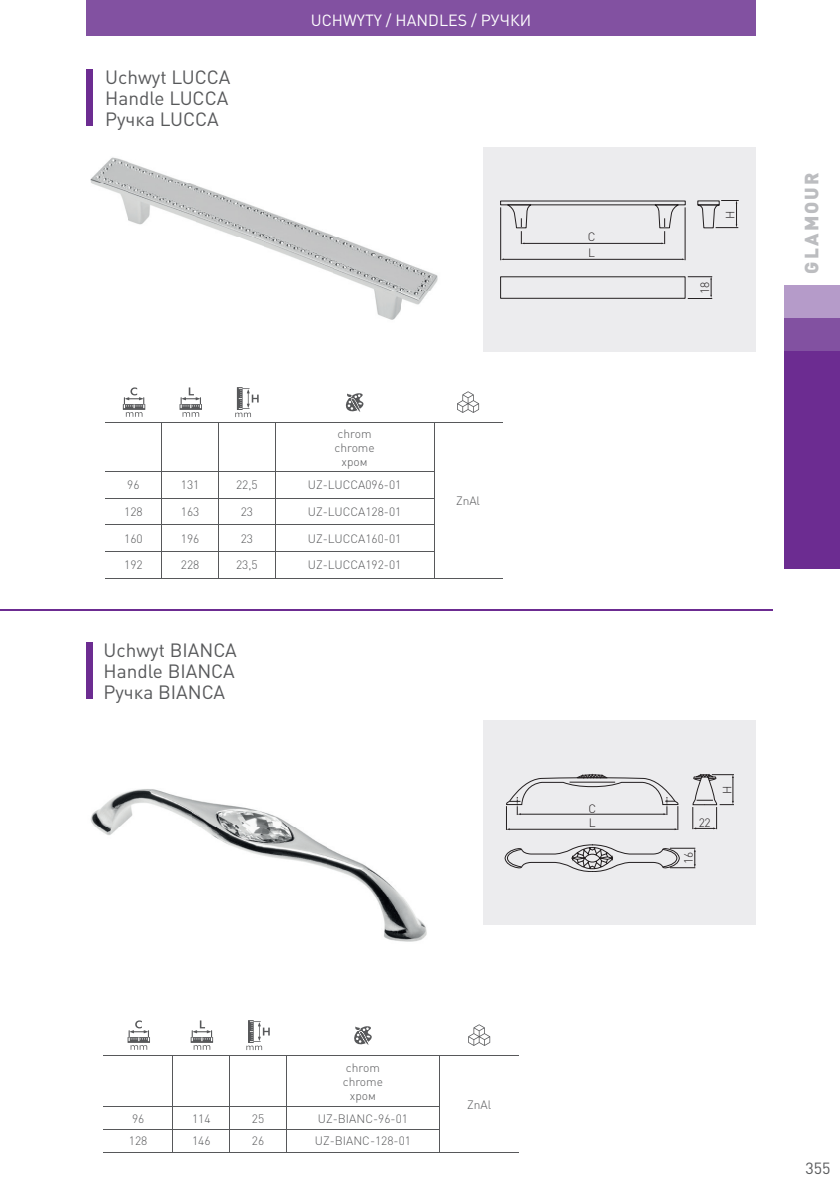
<style>
.page{position:relative;width:840px;height:1192px;background:#fff}
.page>*{position:absolute;margin:0;border:0;box-sizing:border-box;transform-origin:0 0}
.t1{font:19px/21px "DIN Pro";color:#57585a;text-align:justify}
.t2{font:900 19px "DIN Pro";letter-spacing:.1em;color:#bcbdc0}
.t3{font:16px "DIN Pro";color:#fff}
.t4{font:16px "DIN Pro";color:#57585a}
.t5{font:300 12px/14px "DIN Pro";color:#57585a;text-align:center}
.t6{font:300 12px/14.6px "DIN Pro";color:#231f20}
</style>
<div class="page">
<div style="left:86px;top:0;width:669px;height:35px;background:#8251a1"></div>
<div style="left:86px;top:69px;width:6px;height:57px;background:#6c2c91"></div>
<div style="left:86px;top:642px;width:6px;height:57px;background:#6c2c91"></div>
<hr style="left:2px;top:609px;width:770px;height:1px;background:#6c2c91">
<div style="left:784px;top:350px;width:56px;height:218px;background:#6c2c91"></div>
<div style="left:784px;top:318px;width:56px;height:32px;background:#8251a1"></div>
<div style="left:784px;top:285px;width:56px;height:33px;background:#b59bc9"></div>
<div style="left:483px;top:147px;width:272px;height:205px;background:#ececee"></div>
<img style="left:90px;top:157px;width:348px;height:163px">
<div style="left:500px;top:276px;width:185px;height:23px;border:1px solid #231f20"></div>
<hr style="left:685px;top:207px;width:1px;height:53px;background:#231f20">
<hr style="left:500px;top:207px;width:1px;height:53px;background:#231f20">
<hr style="left:524px;top:243px;width:138px;height:1px;background:#231f20">
<svg style="left:505px;top:204px;width:28px;height:40px"></svg>
<svg style="left:653px;top:204px;width:27px;height:40px"></svg>
<hr style="left:503px;top:259px;width:180px;height:1px;background:#231f20">
<svg style="left:688px;top:276px;width:24px;height:23px"></svg>
<svg style="left:697px;top:200px;width:42px;height:28px"></svg>
<div style="left:483px;top:720px;width:272px;height:204px;background:#ececee"></div>
<img style="left:90px;top:789px;width:337px;height:153px">
<svg style="left:506px;top:774px;width:173px;height:56px"></svg>
<svg style="left:505px;top:844px;width:191px;height:28px"></svg>
<svg style="left:692px;top:774px;width:42px;height:55px"></svg>
<hr style="left:105px;top:471px;width:57px;height:1px;background:#57585a">
<hr style="left:162px;top:471px;width:57px;height:1px;background:#57585a">
<hr style="left:219px;top:471px;width:56px;height:1px;background:#57585a">
<hr style="left:105px;top:498px;width:57px;height:1px;background:#57585a">
<hr style="left:162px;top:498px;width:57px;height:1px;background:#57585a">
<hr style="left:219px;top:498px;width:56px;height:1px;background:#57585a">
<hr style="left:275px;top:498px;width:159px;height:1px;background:#57585a">
<hr style="left:105px;top:524px;width:57px;height:1px;background:#57585a">
<hr style="left:162px;top:524px;width:57px;height:1px;background:#57585a">
<hr style="left:219px;top:524px;width:56px;height:1px;background:#57585a">
<hr style="left:275px;top:524px;width:159px;height:1px;background:#57585a">
<hr style="left:105px;top:551px;width:57px;height:1px;background:#57585a">
<hr style="left:162px;top:551px;width:57px;height:1px;background:#57585a">
<hr style="left:219px;top:551px;width:56px;height:1px;background:#57585a">
<hr style="left:275px;top:551px;width:159px;height:1px;background:#57585a">
<hr style="left:105px;top:578px;width:57px;height:1px;background:#57585a">
<hr style="left:162px;top:578px;width:57px;height:1px;background:#57585a">
<hr style="left:219px;top:578px;width:56px;height:1px;background:#57585a">
<hr style="left:275px;top:578px;width:159px;height:1px;background:#57585a">
<hr style="left:434px;top:578px;width:68px;height:1px;background:#57585a">
<hr style="left:162px;top:423px;width:1px;height:48px;background:#57585a">
<svg style="left:218px;top:472px;width:1px;height:106px"></svg>
<svg style="left:275px;top:472px;width:1px;height:106px"></svg>
<svg style="left:434px;top:472px;width:1px;height:106px"></svg>
<hr style="left:218px;top:423px;width:1px;height:48px;background:#57585a">
<hr style="left:275px;top:423px;width:1px;height:48px;background:#57585a">
<hr style="left:434px;top:423px;width:1px;height:48px;background:#57585a">
<hr style="left:275px;top:471px;width:159px;height:1px;background:#57585a">
<hr style="left:105px;top:423px;width:57px;height:1px;background:#57585a">
<hr style="left:162px;top:423px;width:57px;height:1px;background:#57585a">
<hr style="left:219px;top:423px;width:56px;height:1px;background:#57585a">
<hr style="left:275px;top:423px;width:159px;height:1px;background:#57585a">
<hr style="left:434px;top:423px;width:68px;height:1px;background:#57585a">
<svg style="left:123px;top:387px;width:22px;height:30px"></svg>
<svg style="left:180px;top:387px;width:22px;height:30px"></svg>
<svg style="left:235px;top:387px;width:24px;height:30px"></svg>
<svg style="left:345px;top:393px;width:18px;height:19px"></svg>
<svg style="left:457px;top:391px;width:22px;height:22px"></svg>
<hr style="left:173px;top:1056px;width:1px;height:50px;background:#57585a">
<hr style="left:229px;top:1056px;width:1px;height:50px;background:#57585a">
<hr style="left:286px;top:1056px;width:1px;height:50px;background:#57585a">
<hr style="left:103px;top:1106px;width:70px;height:1px;background:#57585a">
<hr style="left:173px;top:1106px;width:57px;height:1px;background:#57585a">
<hr style="left:230px;top:1106px;width:56px;height:1px;background:#57585a">
<hr style="left:286px;top:1106px;width:154px;height:1px;background:#57585a">
<hr style="left:103px;top:1129px;width:70px;height:1px;background:#57585a">
<hr style="left:173px;top:1129px;width:57px;height:1px;background:#57585a">
<hr style="left:230px;top:1129px;width:56px;height:1px;background:#57585a">
<svg style="left:229px;top:1107px;width:1px;height:45px"></svg>
<hr style="left:286px;top:1129px;width:154px;height:1px;background:#57585a">
<svg style="left:286px;top:1107px;width:1px;height:45px"></svg>
<hr style="left:103px;top:1152px;width:70px;height:1px;background:#57585a">
<hr style="left:173px;top:1152px;width:57px;height:1px;background:#57585a">
<hr style="left:230px;top:1152px;width:56px;height:1px;background:#57585a">
<hr style="left:286px;top:1152px;width:153px;height:1px;background:#57585a">
<hr style="left:439px;top:1152px;width:80px;height:1px;background:#57585a">
<hr style="left:103px;top:1055px;width:70px;height:1px;background:#57585a">
<hr style="left:173px;top:1055px;width:57px;height:1px;background:#57585a">
<hr style="left:230px;top:1055px;width:56px;height:1px;background:#57585a">
<hr style="left:286px;top:1055px;width:153px;height:1px;background:#57585a">
<hr style="left:439px;top:1055px;width:80px;height:1px;background:#57585a">
<hr style="left:439px;top:1056px;width:1px;height:50px;background:#57585a">
<svg style="left:439px;top:1107px;width:1px;height:45px"></svg>
<svg style="left:128px;top:1020px;width:22px;height:30px"></svg>
<svg style="left:191px;top:1020px;width:22px;height:30px"></svg>
<svg style="left:246px;top:1020px;width:24px;height:30px"></svg>
<svg style="left:354px;top:1026px;width:18px;height:19px"></svg>
<svg style="left:468px;top:1024px;width:22px;height:22px"></svg>
<h1 class="t1" style="left:105px;top:66px;width:127px">Uchwyt LUCCA Handle LUCCA Ручка LUCCA</h1>
<h2 class="t3" style="left:311px;top:10px;width:222px">UCHWYTY / HANDLES / РУЧКИ</h2>
<p class="t6" style="left:588px;top:229px;width:9px">C</p>
<p class="t6" style="left:588px;top:245px;width:8px">L</p>
<p class="t5" style="left:334px;top:426px;width:42px">chrom chrome хром</p>
<p class="t5" style="left:127px;top:477px;width:14px">96</p>
<p class="t5" style="left:181px;top:477px;width:20px">131</p>
<p class="t5" style="left:236px;top:477px;width:23px">22,5</p>
<p class="t5" style="left:308px;top:477px;width:95px">UZ-LUCCA096-01</p>
<p class="t5" style="left:124px;top:504px;width:20px">128</p>
<p class="t5" style="left:181px;top:504px;width:20px">163</p>
<p class="t5" style="left:241px;top:504px;width:14px">23</p>
<p class="t5" style="left:308px;top:504px;width:95px">UZ-LUCCA128-01</p>
<p class="t5" style="left:124px;top:531px;width:20px">160</p>
<p class="t5" style="left:181px;top:531px;width:20px">196</p>
<p class="t5" style="left:241px;top:531px;width:14px">23</p>
<p class="t5" style="left:308px;top:531px;width:95px">UZ-LUCCA160-01</p>
<p class="t5" style="left:124px;top:557px;width:20px">192</p>
<p class="t5" style="left:181px;top:557px;width:20px">228</p>
<p class="t5" style="left:236px;top:557px;width:23px">23,5</p>
<p class="t5" style="left:308px;top:557px;width:95px">UZ-LUCCA192-01</p>
<h1 class="t1" style="left:103px;top:638px;width:135px">Uchwyt BIANCA Handle BIANCA Ручка BIANCA</h1>
<p class="t5" style="left:456px;top:493px;width:26px">ZnAl</p>
<p class="t6" style="left:588px;top:801px;width:9px">C<br>L</p>
<p class="t5" style="left:343px;top:1060px;width:42px">chrom chrome хром</p>
<p class="t5" style="left:132px;top:1111px;width:14px">96</p>
<p class="t5" style="left:192px;top:1111px;width:20px">114</p>
<p class="t5" style="left:252px;top:1111px;width:14px">25</p>
<p class="t5" style="left:318px;top:1111px;width:92px">UZ-BIANC-96-01</p>
<p class="t5" style="left:129px;top:1133px;width:20px">128</p>
<p class="t5" style="left:192px;top:1133px;width:20px">146</p>
<p class="t5" style="left:252px;top:1133px;width:14px">26</p>
<p class="t5" style="left:315px;top:1133px;width:98px">UZ-BIANC-128-01</p>
<p class="t5" style="left:467px;top:1097px;width:26px">ZnAl</p>
<p class="t6" style="left:722px;top:219px;width:10px;rotate:-90deg">H</p>
<p class="t6" style="left:697px;top:293px;width:13px;rotate:-90deg">18</p>
<h1 class="t2" style="left:799px;top:274px;width:102px;rotate:-90deg">GLAMOUR</h1>
<p class="t6" style="left:699px;top:815px;width:14px">22</p>
<p class="t6" style="left:681px;top:864px;width:14px;rotate:-90deg">16</p>
<p class="t6" style="left:719px;top:794px;width:10px;rotate:-90deg">H</p>
<h2 class="t4" style="left:805px;top:1157px;width:27px">355</h2>
</div>
